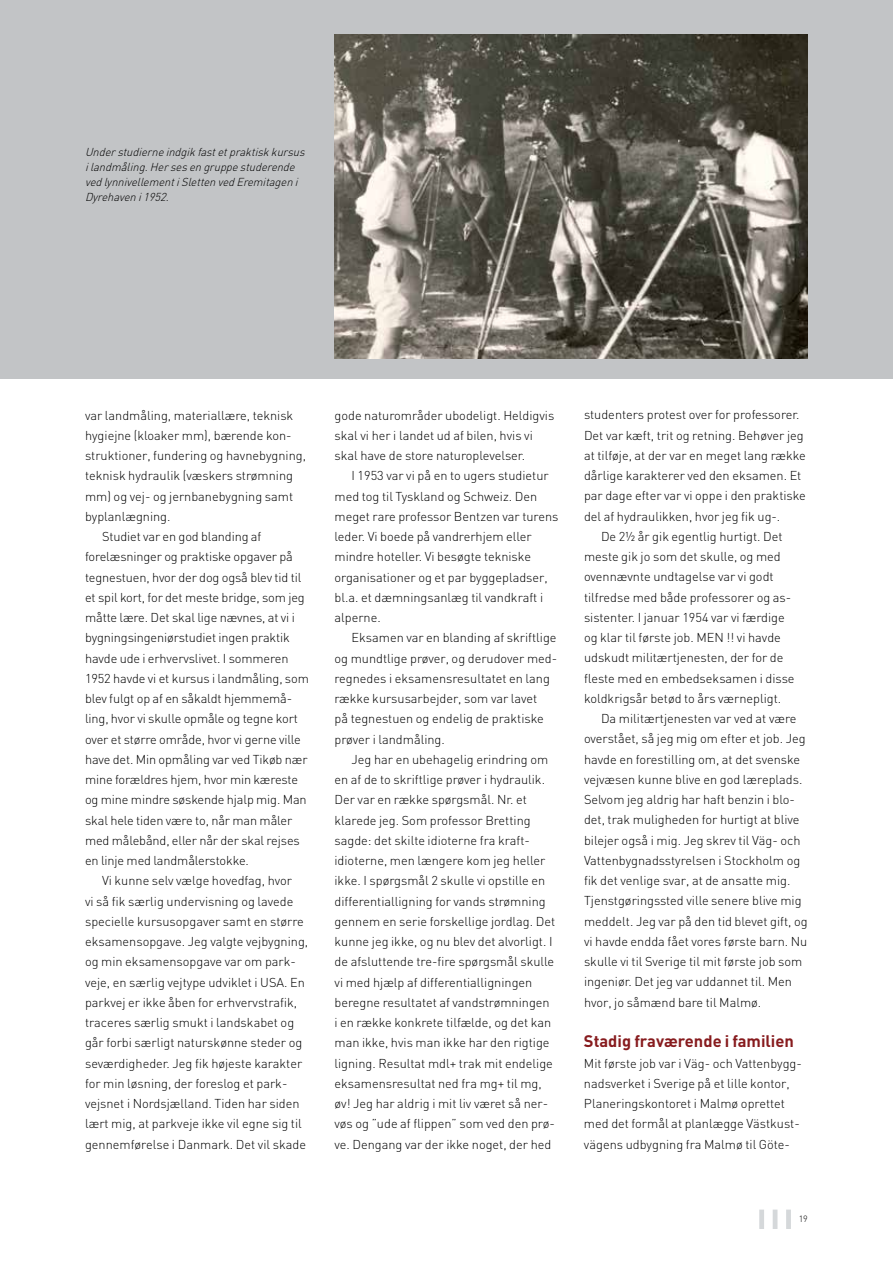
<style>
.page{position:relative;width:893px;height:1263px;background:#fff}
.page>*{position:absolute;margin:0;border:0;box-sizing:border-box;transform-origin:0 0}
.t1{font:700 16.5px "DIN";color:#871b1e}
.t2{font:300 12.75px/20.2px "DIN";color:#000}
.t3{font:italic 300 11.4px/14.9px "DIN";color:#000}
.t4{font:300 9px "DIN";color:#000}
</style>
<div class="page">
<div style="left:0;top:0;width:893px;height:379px;background:#c2c4c6"></div>
<img style="left:334px;top:34px;width:474px;height:325px">
<div style="left:759px;top:1209px;width:5px;height:20px;background:#d5d8da"></div>
<div style="left:786px;top:1209px;width:5px;height:20px;background:#d5d8da"></div>
<hr style="left:773px;top:1209px;width:4px;height:20px;background:#d5d8da">
<p class="t3" style="left:85px;top:145px;width:224px">Understudierneindgikfastetpraktiskkursus ilandmåling.Hersesengruppestuderende vedlynnivellementiSlettenvedEremitageni Dyrehaveni1952.</p>
<p class="t2" style="left:85px;top:405px;width:210px">var landmåling, materiallære, teknisk</p>
<p class="t2" style="left:85px;top:425px;width:208px">hygiejne (kloaker mm), bærende kon-</p>
<p class="t2" style="left:85px;top:445px;width:222px">struktioner, fundering og havnebygning,</p>
<p class="t2" style="left:85px;top:465px;width:209px">teknisk hydraulik (væskers strømning</p>
<p class="t2" style="left:85px;top:486px;width:210px">mm) og vej- og jernbanebygning samt</p>
<p class="t2" style="left:85px;top:506px;width:87px">byplanlægning.</p>
<p class="t2" style="left:102px;top:526px;width:161px">Studiet var en god blanding af</p>
<p class="t2" style="left:85px;top:546px;width:209px">forelæsninger og praktiske opgaver på</p>
<p class="t2" style="left:85px;top:567px;width:218px">tegnestuen, hvor der dog også blev tid til</p>
<p class="t2" style="left:85px;top:587px;width:221px">et spil kort, for det meste bridge, som jeg</p>
<p class="t2" style="left:85px;top:607px;width:211px">måtte lære. Det skal lige nævnes, at vi i</p>
<p class="t2" style="left:85px;top:627px;width:206px">bygningsingeniørstudiet ingen praktik</p>
<p class="t2" style="left:85px;top:648px;width:205px">havde ude i erhvervslivet. I sommeren</p>
<p class="t2" style="left:85px;top:668px;width:225px">1952 havde vi et kursus i landmåling, som</p>
<p class="t2" style="left:85px;top:688px;width:209px">blev fulgt op af en såkaldt hjemmemå-</p>
<p class="t2" style="left:85px;top:708px;width:214px">ling, hvor vi skulle opmåle og tegne kort</p>
<p class="t2" style="left:85px;top:729px;width:217px">over et større område, hvor vi gerne ville</p>
<p class="t2" style="left:85px;top:749px;width:224px">have det. Min opmåling var ved Tikøb nær</p>
<p class="t2" style="left:85px;top:769px;width:215px">mine forældres hjem, hvor min kæreste</p>
<p class="t2" style="left:85px;top:789px;width:223px">og mine mindre søskende hjalp mig. Man</p>
<p class="t2" style="left:85px;top:810px;width:209px">skal hele tiden være to, når man måler</p>
<p class="t2" style="left:85px;top:830px;width:216px">med målebånd, eller når der skal rejses</p>
<p class="t2" style="left:85px;top:850px;width:165px">en linje med landmålerstokke.</p>
<p class="t2" style="left:102px;top:870px;width:192px">Vi kunne selv vælge hovedfag, hvor</p>
<p class="t2" style="left:85px;top:891px;width:210px">vi så fik særlig undervisning og lavede</p>
<p class="t2" style="left:85px;top:911px;width:220px">specielle kursusopgaver samt en større</p>
<p class="t2" style="left:85px;top:931px;width:225px">eksamensopgave. Jeg valgte vejbygning,</p>
<p class="t2" style="left:85px;top:951px;width:212px">og min eksamensopgave var om park-</p>
<p class="t2" style="left:85px;top:972px;width:221px">veje, en særlig vejtype udviklet i USA. En</p>
<p class="t2" style="left:85px;top:992px;width:214px">parkvej er ikke åben for erhvervstrafik,</p>
<p class="t2" style="left:85px;top:1012px;width:211px">traceres særlig smukt i landskabet og</p>
<p class="t2" style="left:85px;top:1032px;width:219px">går forbi særligt naturskønne steder og</p>
<p class="t2" style="left:85px;top:1053px;width:219px">seværdigheder. Jeg fik højeste karakter</p>
<p class="t2" style="left:85px;top:1073px;width:204px">for min løsning, der foreslog et park-</p>
<p class="t2" style="left:85px;top:1093px;width:216px">vejsnet i Nordsjælland. Tiden har siden</p>
<p class="t2" style="left:85px;top:1113px;width:218px">lært mig, at parkveje ikke vil egne sig til</p>
<p class="t2" style="left:85px;top:1134px;width:223px">gennemførelse i Danmark. Det vil skade</p>
<p class="t2" style="left:334px;top:405px;width:221px">gode naturområder ubodeligt. Heldigvis skal vi her i landet ud af bilen, hvis vi skal have de store naturoplevelser.</p>
<p class="t2" style="left:334px;top:465px;width:225px;text-indent:17px">I 1953 var vi på en to ugers studietur med tog til Tyskland og Schweiz. Den meget rare professor Bentzen var turens leder. Vi boede på vandrerhjem eller mindre hoteller. Vi besøgte tekniske organisationer og et par byggepladser, bl.a. et dæmningsanlæg til vandkraft i alperne.</p>
<p class="t2" style="left:334px;top:627px;width:224px;text-indent:17px">Eksamen var en blanding af skriftlige og mundtlige prøver, og derudover med&shy;regnedes i eksamensresultatet en lang række kursusarbejder, som var lavet<br>på tegnestuen og endelig de praktiske prøver i landmåling.</p>
<p class="t2" style="left:334px;top:749px;width:222px;text-indent:17px">Jeg har en ubehagelig erindring om en af de to skriftlige prøver i hydraulik.<br>Der var en række spørgsmål. Nr. et klarede jeg. Som professor Bretting sagde: det skilte idioterne fra kraft&shy;idioterne, men længere kom jeg heller ikke. I spørgsmål 2 skulle vi opstille en differentialligning for vands strømning gennem en serie forskellige jordlag. Det kunne jeg ikke, og nu blev det alvorligt. I de afsluttende tre-fire spørgsmål skulle vi med hjælp af differentialligningen beregne resultatet af vandstrømningen i en række konkrete tilfælde, og det kan man ikke, hvis man ikke har den rigtige ligning. Resultat mdl+ trak mit endelige eksamensresultat ned fra mg+ til mg, øv! Jeg har aldrig i mit liv været så ner&shy;vøs og ”ude af flippen” som ved den prø&shy;ve. Dengang var der ikke noget, der hed</p>
<p class="t2" style="left:584px;top:405px;width:217px">studenters protest over for professorer.</p>
<p class="t2" style="left:584px;top:425px;width:221px">Det var kæft, trit og retning. Behøver jeg</p>
<p class="t2" style="left:584px;top:445px;width:223px">at tilføje, at der var en meget lang række</p>
<p class="t2" style="left:584px;top:465px;width:219px">dårlige karakterer ved den eksamen. Et</p>
<p class="t2" style="left:584px;top:486px;width:223px">par dage efter var vi oppe i den praktiske</p>
<p class="t2" style="left:584px;top:506px;width:198px">del af hydraulikken, hvor jeg fik ug-.</p>
<p class="t2" style="left:601px;top:526px;width:183px">De 2½ år gik egentlig hurtigt. Det</p>
<p class="t2" style="left:584px;top:546px;width:198px">meste gik jo som det skulle, og med</p>
<p class="t2" style="left:584px;top:566px;width:191px">ovennævnte undtagelse var vi godt</p>
<p class="t2" style="left:584px;top:587px;width:209px">tilfredse med både professorer og as-</p>
<p class="t2" style="left:584px;top:607px;width:202px">sistenter. I januar 1954 var vi færdige</p>
<p class="t2" style="left:584px;top:627px;width:198px">og klar til første job. MEN !! vi havde</p>
<p class="t2" style="left:584px;top:647px;width:201px">udskudt militærtjenesten, der for de</p>
<p class="t2" style="left:584px;top:668px;width:212px">fleste med en embedseksamen i disse</p>
<p class="t2" style="left:584px;top:688px;width:199px">koldkrigsår betød to års værnepligt.</p>
<p class="t2" style="left:601px;top:708px;width:197px">Da militærtjenesten var ved at være</p>
<p class="t2" style="left:584px;top:728px;width:223px">overstået, så jeg mig om efter et job. Jeg</p>
<p class="t2" style="left:584px;top:749px;width:218px">havde en forestilling om, at det svenske</p>
<p class="t2" style="left:584px;top:769px;width:220px">vejvæsen kunne blive en god læreplads.</p>
<p class="t2" style="left:584px;top:789px;width:212px">Selvom jeg aldrig har haft benzin i blo-</p>
<p class="t2" style="left:584px;top:809px;width:217px">det, trak muligheden for hurtigt at blive</p>
<p class="t2" style="left:584px;top:830px;width:218px">bilejer også i mig. Jeg skrev til Väg- och</p>
<p class="t2" style="left:584px;top:850px;width:218px">Vattenbygnadsstyrelsen i Stockholm og</p>
<p class="t2" style="left:584px;top:870px;width:208px">fik det venlige svar, at de ansatte mig.</p>
<p class="t2" style="left:584px;top:890px;width:219px">Tjenstgøringssted ville senere blive mig</p>
<p class="t2" style="left:584px;top:911px;width:225px">meddelt. Jeg var på den tid blevet gift, og</p>
<p class="t2" style="left:584px;top:931px;width:225px">vi havde endda fået vores første barn. Nu</p>
<p class="t2" style="left:584px;top:951px;width:220px">skulle vi til Sverige til mit første job som</p>
<p class="t2" style="left:584px;top:971px;width:209px">ingeniør. Det jeg var uddannet til. Men</p>
<p class="t2" style="left:584px;top:992px;width:179px">hvor, jo såmænd bare til Malmø.</p>
<p class="t1" style="left:584px;top:1031px;width:211px">Stadig fraværende i familien</p>
<p class="t2" style="left:584px;top:1053px;width:219px">Mit første job var i Väg- och Vattenbygg&shy;nadsverket i Sverige på et lille kontor, Planeringskontoret i Malmø oprettet med det formål at planlægge Västkust&shy;vägens udbygning fra Malmø til Göte-</p>
<p class="t4" style="left:799px;top:1213px;width:11px">19</p>
</div>
